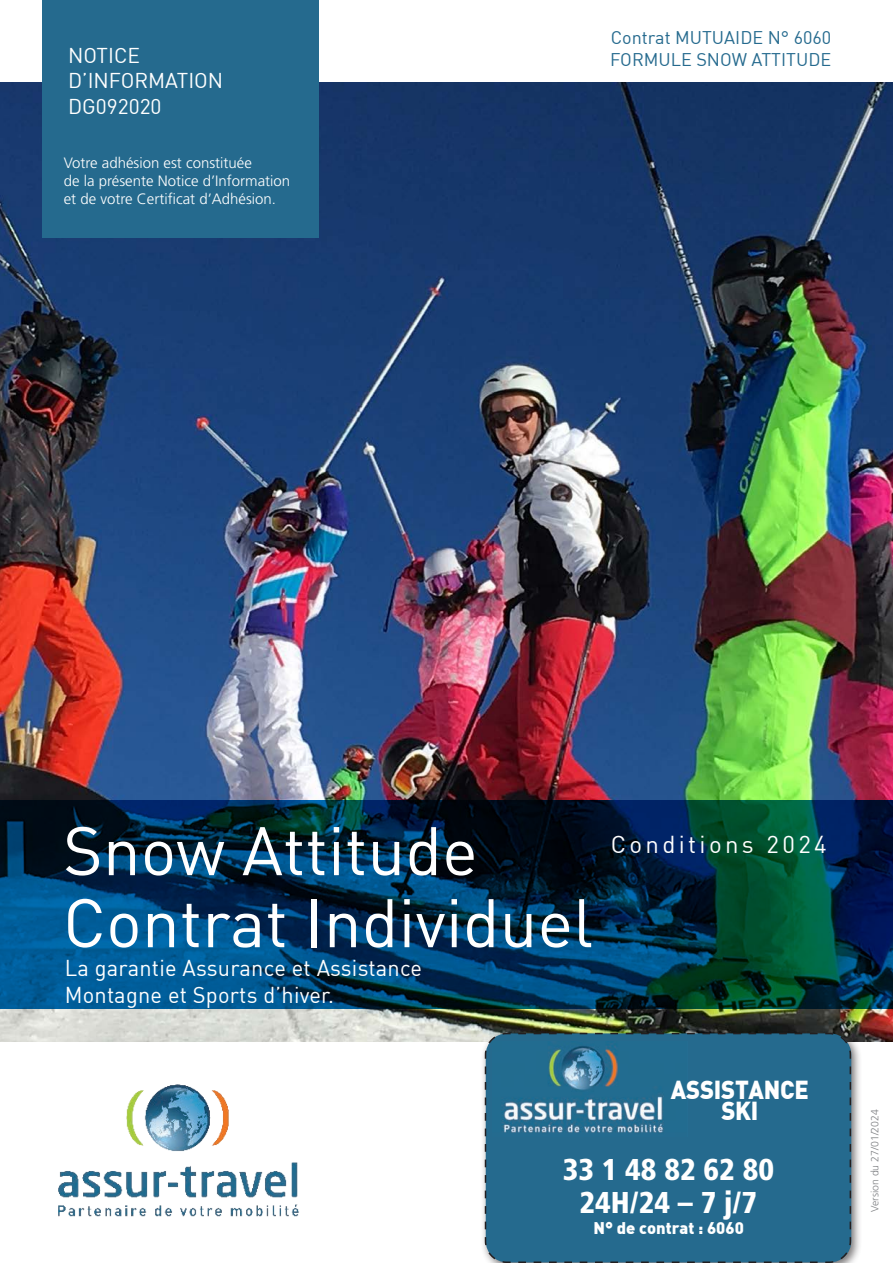
<style>
.page{position:relative;width:893px;height:1263px;background:#fff}
.page>*{position:absolute;margin:0;border:0;box-sizing:border-box;transform-origin:0 0}
.t1{font:67.5px "DIN";color:#fff}
.Texte1{font:900 condensed 30.15px "Frutiger LT Std";color:#fff}
.Titre2{font:900 25.5px "DIN";letter-spacing:-.01em;color:#fff;scale:.93 1}
.t2{font:24px "DIN";letter-spacing:.14em;color:#fff}
.t3{font:22.5px/27px "DIN";letter-spacing:.01em;color:#fff}
.t4{font:21px "DIN";color:#fff}
.t5{font:18px "DIN";color:#256a8e}
.Titre1{font:900 16.5px "DIN";color:#fff}
.t6{font:300 15px/18px "Frutiger LT Std";color:#fff}
.Texte1_broch{font:300 10.5px "Frutiger LT Std";color:#808285}
</style>
<div class="page">
<img style="left:0;top:82px;width:893px;height:960px">
<svg style="left:0;top:800px;width:893px;height:208px"></svg>
<div style="left:480px;top:1028px;width:382px;height:235px;background:#231f20;opacity:.6"></div>
<div style="left:43px;top:0;width:276px;height:238px;background:#256a8e"></div>
<img style="left:0;top:1039px;width:372px;height:178px">
<div style="left:484px;top:1032px;width:368px;height:231px;background:#256a8e"></div>
<img style="left:492px;top:1042px;width:195px;height:94px">
<p class="t4" style="left:68px;top:43px;width:74px">NOTICE</p>
<p class="t4" style="left:68px;top:68px;width:157px">D’INFORMATION</p>
<p class="t4" style="left:68px;top:93px;width:95px">DG092020</p>
<p class="t6" style="left:64px;top:155px;width:228px">Votre adhésion est constituée<br>de la présente Notice d’Information et de votre Certificat d’Adhésion.</p>
<p class="t5" style="left:611px;top:26px;width:222px">Contrat MUTUAIDE N° 6060</p>
<p class="t5" style="left:610px;top:48px;width:223px">FORMULE SNOW ATTITUDE</p>
<p class="t1" style="left:63px;top:809px;width:416px">Snow Attitude</p>
<p class="t1" style="left:63px;top:881px;width:532px">Contrat Individuel</p>
<p class="t3" style="left:65px;top:954px;width:359px">La garantie Assurance et Assistance<br>Montagne et Sports d’hiver.</p>
<p class="t2" style="left:611px;top:829px;width:217px">Conditions 2024</p>
<p class="Titre2" style="left:671px;top:1073px;width:150px">ASSISTANCE</p>
<p class="Titre2" style="left:721px;top:1094px;width:41px">SKI</p>
<p class="Texte1" style="left:563px;top:1151px;width:213px">33 1 48 82 62 80</p>
<p class="Texte1" style="left:579px;top:1184px;width:179px">24H/24 – 7 j/7</p>
<p class="Titre1" style="left:593px;top:1216px;width:152px">N° de contrat : 6060</p>
<p class="Texte1_broch" style="left:869px;top:1212px;width:104px;rotate:-90deg">Version du 27/01/2024</p>
</div>
